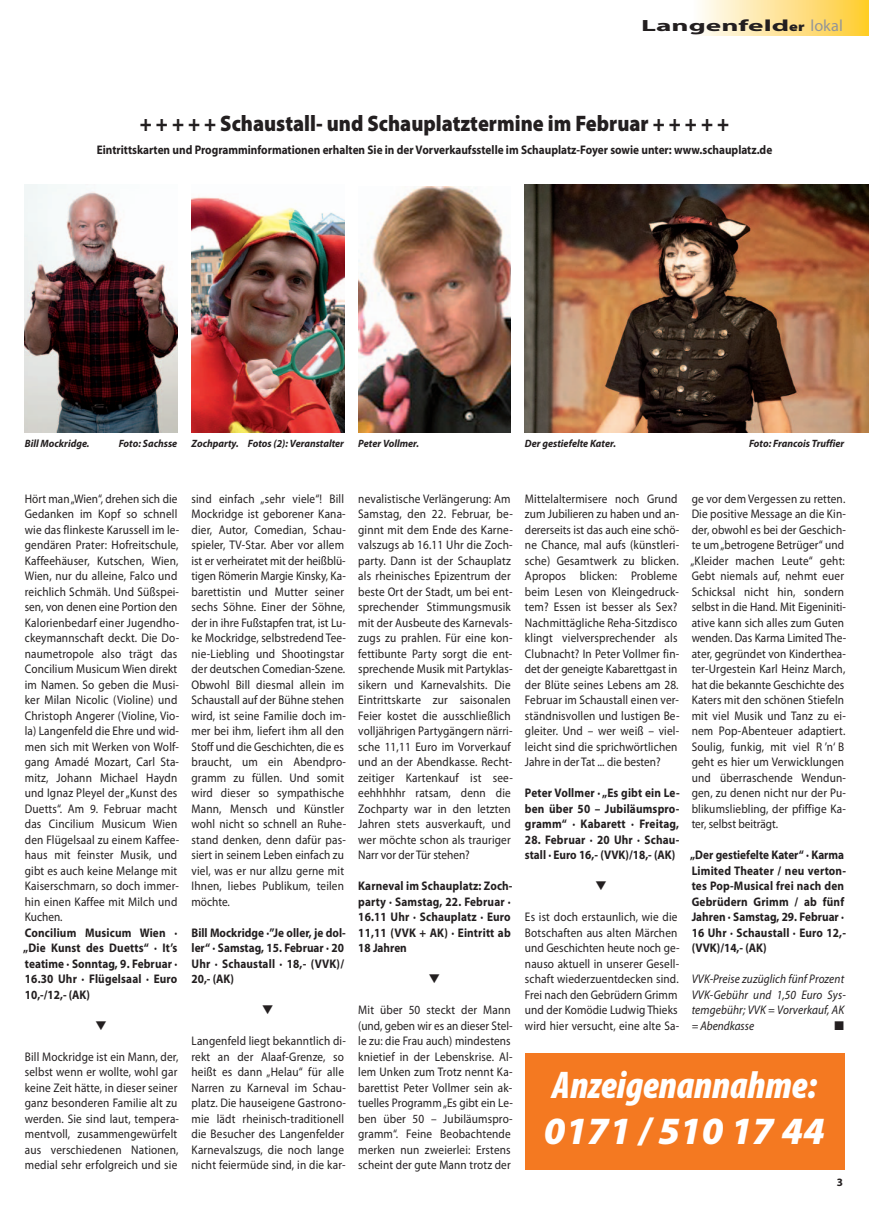
<style>
.page{position:relative;width:869px;height:1205px;background:#fff}
.page>*{position:absolute;margin:0;border:0;box-sizing:border-box;transform-origin:0 0}
.t1{font:italic 900 condensed 38.75px "Myriad Pro";color:#fff}
.t2{font:italic 900 38.75px "Myriad Pro";color:#fff}
.t3{font:900 22.5px "Myriad Pro";color:#231f20;scale:.9 1}
.t4{font:700 16.25px "Myriad Pro";color:#231f20;scale:1.8 1}
.t5{font:12.5px/15.5px "Myriad Pro";letter-spacing:.015em;color:#231f20;scale:.9 1}
.t6{font:700 12.5px/15.5px "Myriad Pro";letter-spacing:.01em;color:#231f20;scale:.9 1}
.t7{font:italic 12.5px/15.5px "Myriad Pro";letter-spacing:.01em;color:#231f20;scale:.9 1}
.t8{font:12.5px "Zapf Dingbats ITC";color:#231f20}
.t9{font:italic 700 10.62px "Myriad Pro";color:#231f20;scale:.95 1}
.s1{font-weight:900;font-size:13px}
.s2{font-weight:400;color:#939598}
</style>
<div class="page">
<div style="left:691px;top:0;width:177px;height:35px;background:linear-gradient(to right,#fefdff,#ffcc32)"></div>
<img style="left:25px;top:184px;width:152px;height:248px">
<img style="left:191px;top:197px;width:153px;height:235px">
<img style="left:358px;top:186px;width:152px;height:246px">
<img style="left:524px;top:184px;width:344px;height:248px">
<div style="left:524px;top:1052px;width:319px;height:117px;background:#f47921"></div>
<h3 class="t4" style="left:641px;top:20px;width:113px">Langenfeld<span class="s1">er</span> <span class="s2">lokal</span></h3>
<h2 class="t3" style="left:140px;top:115px;width:656px">+ + + + + Schaustall- und Schauplatztermine im Februar + + + + +</h2>
<p class="t6" style="left:97px;top:144px;width:751px">Eintrittskarten und Programminformationen erhalten Sie in der Vorverkaufsstelle im Schauplatz-Foyer sowie unter: www.schauplatz.de</p>
<p class="t9" style="left:25px;top:440px;width:70px">Bill Mockridge.</p>
<p class="t9" style="left:119px;top:440px;width:63px">Foto: Sachsse</p>
<p class="t9" style="left:191px;top:440px;width:162px">Zochparty. Fotos (2): Veranstalter</p>
<p class="t9" style="left:358px;top:440px;width:66px">Peter Vollmer.</p>
<p class="t9" style="left:524px;top:440px;width:97px">Der gestiefelte Kater.</p>
<p class="t9" style="left:748px;top:440px;width:102px">Foto: Francois Truffier</p>
<p class="t5" style="left:25px;top:492px;width:173px">Hört man „Wien“, drehen sich die<br>Gedanken im Kopf so schnell wie das flinkeste Karussell im le&shy;gendären Prater: Hofreitschule,<br>Kaffeehäuser, Kutschen, Wien,<br>Wien, nur du alleine, Falco und reichlich Schmäh. Und Süßspei&shy;sen, von denen eine Portion den<br>Kalorienbedarf einer Jugendho&shy;ckeymannschaft deckt. Die Do&shy;naumetropole also trägt das<br>Concilium Musicum Wien direkt im Namen. So geben die Musi&shy;ker Milan Nicolic (Violine) und<br>Christoph Angerer (Violine, Vio&shy;la) Langenfeld die Ehre und wid&shy;men sich mit Werken von Wolf&shy;gang Amadé Mozart, Carl Sta&shy;mitz, Johann Michael Haydn und Ignaz Pleyel der „Kunst des<br>Duetts“. Am 9. Februar macht das Cincilium Musicum Wien den Flügelsaal zu einem Kaffee&shy;haus mit feinster Musik, und gibt es auch keine Melange mit<br>Kaiserschmarn, so doch immer&shy;hin einen Kaffee mit Milch und<br>Kuchen.</p>
<p class="t6" style="left:23px;top:926px;width:173px;text-align:justify">Concilium Musicum Wien · „Die Kunst des Duetts“ · It’s teatime · Sonntag, 9. Februar · 16.30 Uhr · Flügelsaal · Euro 10,-/12,- (AK)</p>
<p class="t5" style="left:25px;top:1050px;width:173px">Bill Mockridge ist ein Mann, der, selbst wenn er wollte, wohl gar keine Zeit hätte, in dieser seiner ganz besonderen Familie alt zu werden. Sie sind laut, tempera&shy;mentvoll, zusammengewürfelt aus verschiedenen Nationen, medial sehr erfolgreich und sie</p>
<p class="t5" style="left:191px;top:492px;width:173px">sind einfach „sehr viele“! Bill<br>Mockridge ist geborener Kana&shy;dier, Autor, Comedian, Schau&shy;spieler, TV-Star. Aber vor allem ist er verheiratet mit der heißblü&shy;tigen Römerin Margie Kinsky, Ka&shy;barettistin und Mutter seiner sechs Söhne. Einer der Söhne, der in ihre Fußstapfen trat, ist Lu&shy;ke Mockridge, selbstredend Tee&shy;nie-Liebling und Shootingstar der deutschen Comedian-Szene.<br>Obwohl Bill diesmal allein im<br>Schaustall auf der Bühne stehen wird, ist seine Familie doch im&shy;mer bei ihm, liefert ihm all den<br>Stoff und die Geschichten, die es braucht, um ein Abendpro&shy;gramm zu füllen. Und somit wird dieser so sympathische<br>Mann, Mensch und Künstler wohl nicht so schnell an Ruhe&shy;stand denken, denn dafür pas&shy;siert in seinem Leben einfach zu viel, was er nur allzu gerne mit<br>Ihnen, liebes Publikum, teilen möchte.</p>
<p class="t6" style="left:191px;top:926px;width:173px">Bill Mockridge ·”Je oller, je dol&shy;ler“ · Samstag, 15. Februar · 20<br>Uhr · Schaustall · 18,- (VVK)/<br>20,- (AK)</p>
<p class="t5" style="left:191px;top:1034px;width:173px">Langenfeld liegt bekanntlich di&shy;rekt an der Alaaf-Grenze, so heißt es dann „Helau“ für alle<br>Narren zu Karneval im Schau&shy;platz. Die hauseigene Gastrono&shy;mie lädt rheinisch-traditionell die Besucher des Langenfelder<br>Karnevalszugs, die noch lange nicht feiermüde sind, in die kar-</p>
<p class="t5" style="left:358px;top:492px;width:173px">nevalistische Verlängerung: Am<br>Samstag, den 22. Februar, be&shy;ginnt mit dem Ende des Karne&shy;valszugs ab 16.11 Uhr die Zoch&shy;party. Dann ist der Schauplatz als rheinisches Epizentrum der beste Ort der Stadt, um bei ent&shy;sprechender Stimmungsmusik mit der Ausbeute des Karnevals&shy;zugs zu prahlen. Für eine kon&shy;fettibunte Party sorgt die ent&shy;sprechende Musik mit Partyklas&shy;sikern und Karnevalshits. Die<br>Eintrittskarte zur saisonalen<br>Feier kostet die ausschließlich volljährigen Partygängern närri&shy;sche 11,11 Euro im Vorverkauf und an der Abendkasse. Recht&shy;zeitiger Kartenkauf ist see&shy;eehhhhhr ratsam, denn die<br>Zochparty war in den letzten<br>Jahren stets ausverkauft, und wer möchte schon als trauriger<br>Narr vor der Tür stehen?</p>
<p class="t6" style="left:358px;top:879px;width:173px">Karneval im Schauplatz: Zoch&shy;party · Samstag, 22. Februar ·<br>16.11 Uhr · Schauplatz · Euro<br>11,11 (VVK + AK) · Eintritt ab<br>18 Jahren</p>
<p class="t5" style="left:358px;top:1003px;width:173px">Mit über 50 steckt der Mann (und, geben wir es an dieser Stel&shy;le zu: die Frau auch) mindestens knietief in der Lebenskrise. Al&shy;lem Unken zum Trotz nennt Ka&shy;barettist Peter Vollmer sein ak&shy;tuelles Programm „Es gibt ein Le&shy;ben über 50 – Jubiläumspro&shy;gramm“. Feine Beobachtende merken nun zweierlei: Erstens scheint der gute Mann trotz der</p>
<p class="t5" style="left:524px;top:492px;width:173px">Mittelaltermisere noch Grund zum Jubilieren zu haben und an&shy;dererseits ist das auch eine schö&shy;ne Chance, mal aufs (künstleri&shy;sche) Gesamtwerk zu blicken.<br>Apropos blicken: Probleme beim Lesen von Kleingedruck&shy;tem? Essen ist besser als Sex?<br>Nachmittägliche Reha-Sitzdisco klingt vielversprechender als<br>Clubnacht? In Peter Vollmer fin&shy;det der geneigte Kabarettgast in der Blüte seines Lebens am 28.<br>Februar im Schaustall einen ver&shy;ständnisvollen und lustigen Be&shy;gleiter. Und – wer weiß – viel&shy;leicht sind die sprichwörtlichen<br>Jahre in der Tat ... die besten?</p>
<p class="t6" style="left:524px;top:786px;width:173px;text-align:justify">Peter Vollmer · „Es gibt ein Le&shy;ben über 50 – Jubiläumspro&shy;gramm“ · Kabarett · Freitag,</p>
<p class="t6" style="left:524px;top:833px;width:173px">28. Februar · 20 Uhr · Schau&shy;stall · Euro 16,- (VVK)/18,- (AK)</p>
<p class="t5" style="left:524px;top:910px;width:173px">Es ist doch erstaunlich, wie die<br>Botschaften aus alten Märchen und Geschichten heute noch ge&shy;nauso aktuell in unserer Gesell&shy;schaft wiederzuentdecken sind.<br>Frei nach den Gebrüdern Grimm und der Komödie Ludwig Thieks wird hier versucht, eine alte Sa-</p>
<p class="t5" style="left:690px;top:492px;width:174px">ge vor dem Vergessen zu retten.<br>Die positive Message an die Kin&shy;der, obwohl es bei der Geschich&shy;te um „betrogene Betrüger“ und „Kleider machen Leute“ geht:<br>Gebt niemals auf, nehmt euer<br>Schicksal nicht hin, sondern selbst in die Hand. Mit Eigeniniti&shy;ative kann sich alles zum Guten wenden. Das Karma Limited The&shy;ater, gegründet von Kinderthea&shy;ter-Urgestein Karl Heinz March, hat die bekannte Geschichte des<br>Katers mit den schönen Stiefeln mit viel Musik und Tanz zu ei&shy;nem Pop-Abenteuer adaptiert.<br>Soulig, funkig, mit viel R ’n‘ B geht es hier um Verwicklungen und überraschende Wendun&shy;gen, zu denen nicht nur der Pu&shy;blikumsliebling, der pfiffige Ka&shy;ter, selbst beiträgt.</p>
<p class="t6" style="left:689px;top:848px;width:175px">„Der gestiefelte Kater“ · Karma<br>Limited Theater / neu verton&shy;tes Pop-Musical frei nach den<br>Gebrüdern Grimm / ab fünf<br>Jahren · Samstag, 29. Februar ·<br>16 Uhr · Schaustall · Euro 12,- (VVK)/14,- (AK)</p>
<p class="t7" style="left:691px;top:972px;width:173px">VVK-Preise zuzüglich fünf Prozent<br>VVK-Gebühr und 1,50 Euro Sys&shy;temgebühr; VVK = Vorverkauf, AK = Abendkasse</p>
<p class="t8" style="left:834px;top:1021px;width:11px">■</p>
<h1 class="t1" style="left:552px;top:1061px;width:266px">Anzeigenannahme:</h1>
<h1 class="t2" style="left:543px;top:1108px;width:282px">0171 / 510 17 44</h1>
</div>
